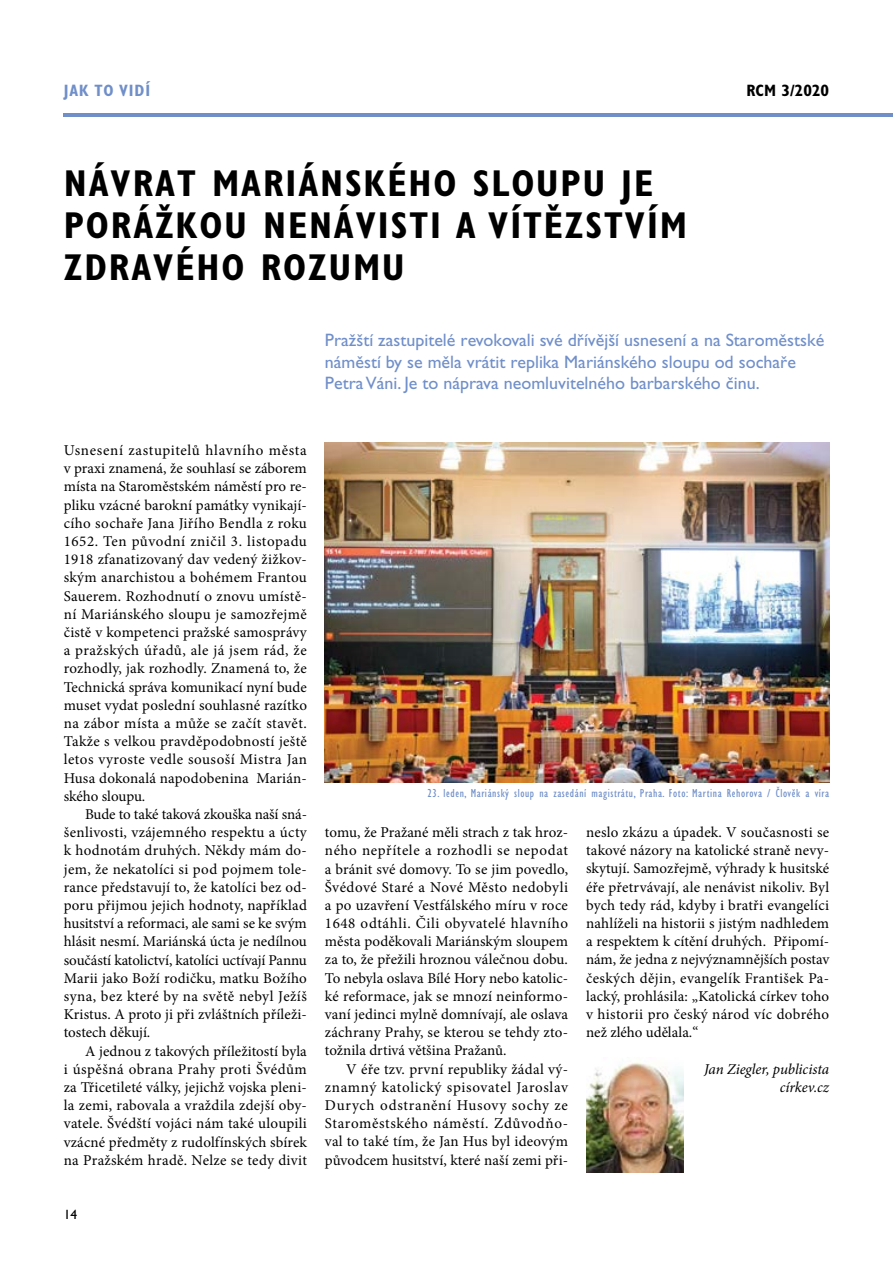
<style>
.page{position:relative;width:893px;height:1263px;background:#fff}
.page>*{position:absolute;margin:0;border:0;box-sizing:border-box;transform-origin:0 0}
.t1{font:700 condensed 37.5px "Gill Sans Std";letter-spacing:.05em;color:#000}
.t2{font:18px/21.6px "Gill Sans Std";color:#708fc9}
.t3{font:700 condensed 16.5px "Gill Sans Std";color:#708fc9}
.t4{font:700 condensed 16.5px "Gill Sans Std";color:#000}
.t5{font:15px/18.1px "Minion Pro";letter-spacing:.005em;color:#000;text-align:justify}
.t6{font:italic 15px/18.1px "Minion Pro";letter-spacing:-.01em;color:#000;text-align:right}
.t7{font:13.5px "Gill Sans Std";color:#000}
.t8{font:condensed 12px "Gill Sans Std";letter-spacing:.05em;color:#708fc9}
</style>
<div class="page">
<hr style="left:64px;top:113px;width:829px;height:4px;background:#708fc9">
<img style="left:325px;top:442px;width:504px;height:340px">
<img style="left:586px;top:1062px;width:98px;height:110px">
<p class="t3" style="left:64px;top:81px;width:88px">JAK TO VIDÍ</p>
<p class="t4" style="left:746px;top:81px;width:84px">RCM 3/2020</p>
<h1 class="t1" style="left:64px;top:161px;width:90px">NÁVRAT</h1>
<h1 class="t1" style="left:212px;top:161px;width:323px">MARIÁNSKÉHO SLOUPU</h1>
<h1 class="t1" style="left:621px;top:161px;width:33px">JE</h1>
<h1 class="t1" style="left:64px;top:203px;width:23px">POR</h1>
<h1 class="t1" style="left:133px;top:203px;width:46px">ÁŽKOU</h1>
<h1 class="t1" style="left:263px;top:203px;width:131px">NENÁVISTI</h1>
<h1 class="t1" style="left:456px;top:203px;width:228px">A VÍTĚZSTVÍM</h1>
<h1 class="t1" style="left:64px;top:245px;width:222px">ZDRAVÉHO ROZUMU</h1>
<p class="t2" style="left:325px;top:329px;width:501px">Pražští zastupitelé revokovali své dřívější usnesení a na Staroměstské náměstí by se měla vrátit replika Mariánského sloupu od sochaře<br>Petra Váni. Je to náprava neomluvitelného barbarského činu.</p>
<p class="t5" style="left:64px;top:441px;width:245px">Usnesení zastupitelů hlavního města v praxi znamená, že souhlasí se záborem místa na Staroměstském náměstí pro re&shy;pliku vzácné barokní památky vynikají&shy;cího sochaře Jana Jiřího Bendla z roku 1652. Ten původní zničil 3. listopadu 1918 zfanatizovaný dav vedený žižkov&shy;ským anarchistou a bohémem Frantou Sauerem. Rozhodnutí o znovu umístě&shy;ní Mariánského sloupu je samozřejmě čistě v kompetenci pražské samosprávy a pražských úřadů, ale já jsem rád, že rozhodly, jak rozhodly. Znamená to, že Technická správa komunikací nyní bude muset vydat poslední souhlasné razítko na zábor místa a může se začít stavět.<br>Takže s velkou pravděpodobností ještě letos vyroste vedle sousoší Mistra Jan Husa dokonalá napodobenina Marián&shy;ského sloupu.</p>
<p class="t5" style="left:64px;top:805px;width:245px;text-indent:21px">Bude to také taková zkouška naší sná&shy;šenlivosti, vzájemného respektu a úcty k hodnotám druhých. Někdy mám do&shy;jem, že nekatolíci si pod pojmem tole&shy;rance představují to, že katolíci bez od&shy;poru přijmou jejich hodnoty, například husitství a reformaci, ale sami se ke svým hlásit nesmí. Mariánská úcta je nedílnou součástí katolictví, katolíci uctívají Pannu Marii jako Boží rodičku, matku Božího syna, bez které by na světě nebyl Ježíš Kristus. A proto ji při zvláštních příleži&shy;tostech děkují.</p>
<p class="t5" style="left:64px;top:1042px;width:245px;text-indent:21px">A jednou z takových příležitostí byla i úspěšná obrana Prahy proti Švédům za Třicetileté války, jejichž vojska pleni&shy;la zemi, rabovala a vraždila zdejší oby&shy;vatele. Švédští vojáci nám také uloupili vzácné předměty z rudolfínských sbírek na Pražském hradě. Nelze se tedy divit</p>
<p class="t7" style="left:64px;top:1207px;width:15px">14</p>
<p class="t8" style="left:427px;top:786px;width:403px">23. leden, Mariánský sloup na zasedání magistrátu, Praha. Foto: Martina Rehorova / Člověk a víra</p>
<p class="t5" style="left:325px;top:823px;width:245px">tomu, že Pražané měli strach z tak hroz&shy;ného nepřítele a rozhodli se nepodat a bránit své domovy. To se jim povedlo, Švédové Staré a Nové Město nedobyli a po uzavření Vestfálského míru v roce 1648 odtáhli. Čili obyvatelé hlavního města poděkovali Mariánským sloupem za to, že přežili hroznou válečnou dobu.<br>To nebyla oslava Bílé Hory nebo katolic&shy;ké reformace, jak se mnozí neinformo&shy;vaní jedinci mylně domnívají, ale oslava záchrany Prahy, se kterou se tehdy zto&shy;tožnila drtivá většina Pražanů.</p>
<p class="t5" style="left:325px;top:1060px;width:245px;text-indent:21px">V éře tzv. první republiky žádal vý&shy;znamný katolický spisovatel Jaroslav Durych odstranění Husovy sochy ze Staroměstského náměstí. Zdůvodňo&shy;val to také tím, že Jan Hus byl ideovým původcem husitství, které naší zemi při-</p>
<p class="t5" style="left:586px;top:823px;width:245px">neslo zkázu a úpadek. V současnosti se takové názory na katolické straně nevy&shy;skytují. Samozřejmě, výhrady k husitské éře přetrvávají, ale nenávist nikoliv. Byl bych tedy rád, kdyby i bratři evangelíci nahlíželi na historii s jistým nadhledem a respektem k cítění druhých. Připomí&shy;nám, že jedna z nejvýznamnějších postav českých dějin, evangelík František Pa&shy;lacký, prohlásila: „Katolická církev toho v historii pro český národ víc dobrého než zlého udělala.“</p>
<p class="t6" style="left:704px;top:1060px;width:127px">Jan Ziegler, publicista církev.cz</p>
</div>
